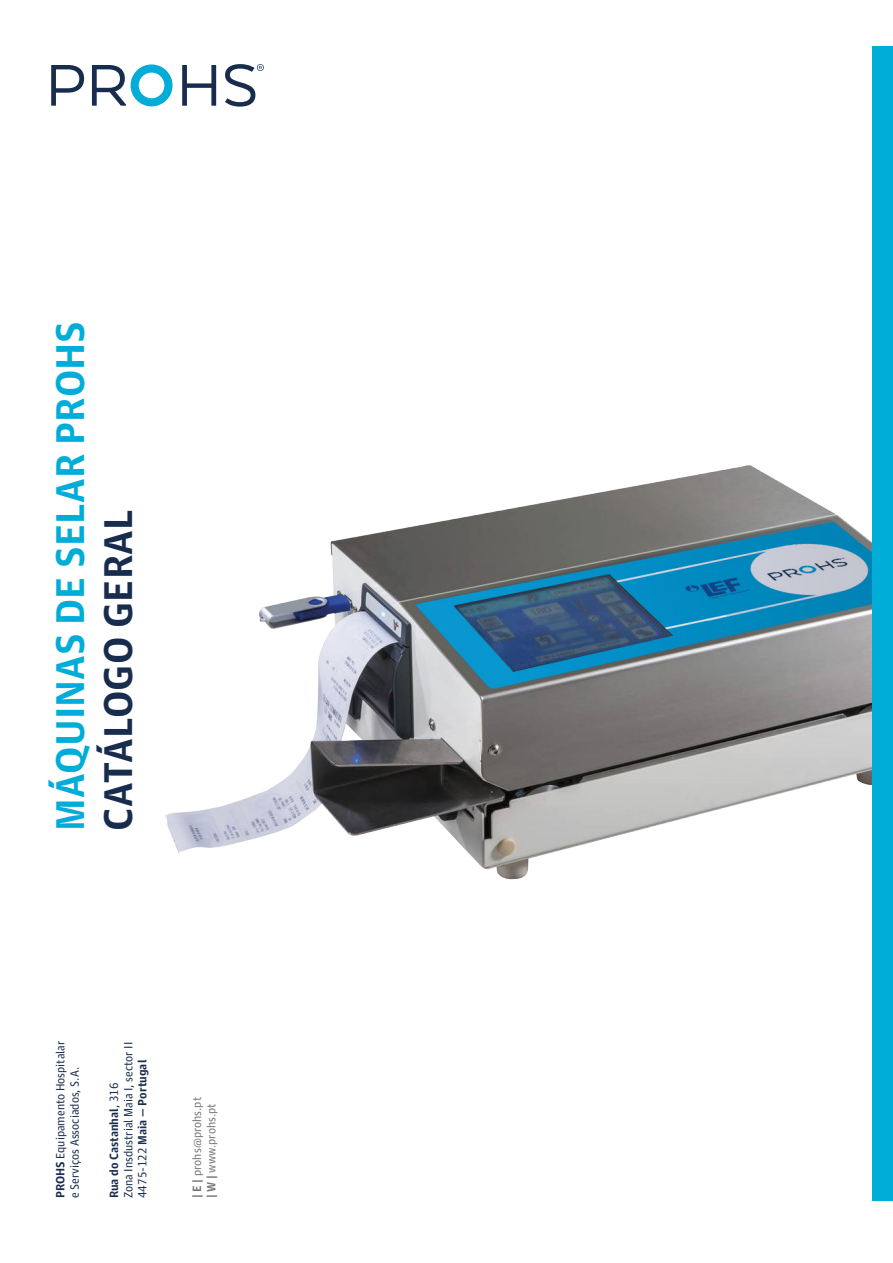
<style>
.page{position:relative;width:893px;height:1263px;background:#fff}
.page>*{position:absolute;margin:0;border:0;box-sizing:border-box;transform-origin:0 0}
.t1{font:700 40.2px "Guardian Agate Sans 1";color:#00add8}
.t2{font:700 40.2px "Guardian Agate Sans 1";color:#182d4d}
.t3{font:12px/14.1px "Guardian Agate Sans 1";color:#182d4d}
.t4{font:12px/14.4px "Guardian Agate Sans 1";color:#787876}
.s1{font-weight:700}
</style>
<div class="page">
<img style="left:165px;top:465px;width:707px;height:415px">
<div style="left:872px;top:46px;width:21px;height:1155px;background:#00add8"></div>
<svg style="left:51px;top:65px;width:33px;height:41px"></svg>
<svg style="left:182px;top:65px;width:34px;height:41px"></svg>
<svg style="left:225px;top:64px;width:39px;height:43px"></svg>
<svg style="left:92px;top:64px;width:81px;height:42px"></svg>
<h1 class="t1" style="left:43px;top:830px;width:511px;rotate:-90deg">MÁQUINAS DE SELAR PROHS</h1>
<h1 class="t2" style="left:91px;top:830px;width:323px;rotate:-90deg">CATÁLOGO GERAL</h1>
<p class="t3" style="left:52px;top:1198px;width:159px;rotate:-90deg"><span class="s1">PROHS</span> Equipamento Hospitalar e Serviços Associados, S.A.</p>
<p class="t3" style="left:106px;top:1198px;width:158px;rotate:-90deg"><span class="s1">Rua do Castanhal</span>, 316<br>Zona Insdustrial Maia I, sector II<br>4475-122 <span class="s1">Maia — Portugal</span></p>
<p class="t4" style="left:189px;top:1198px;width:103px;rotate:-90deg"><span class="s1">| E |</span> prohs@prohs.pt <span class="s1">| W |</span> www.prohs.pt</p>
</div>
